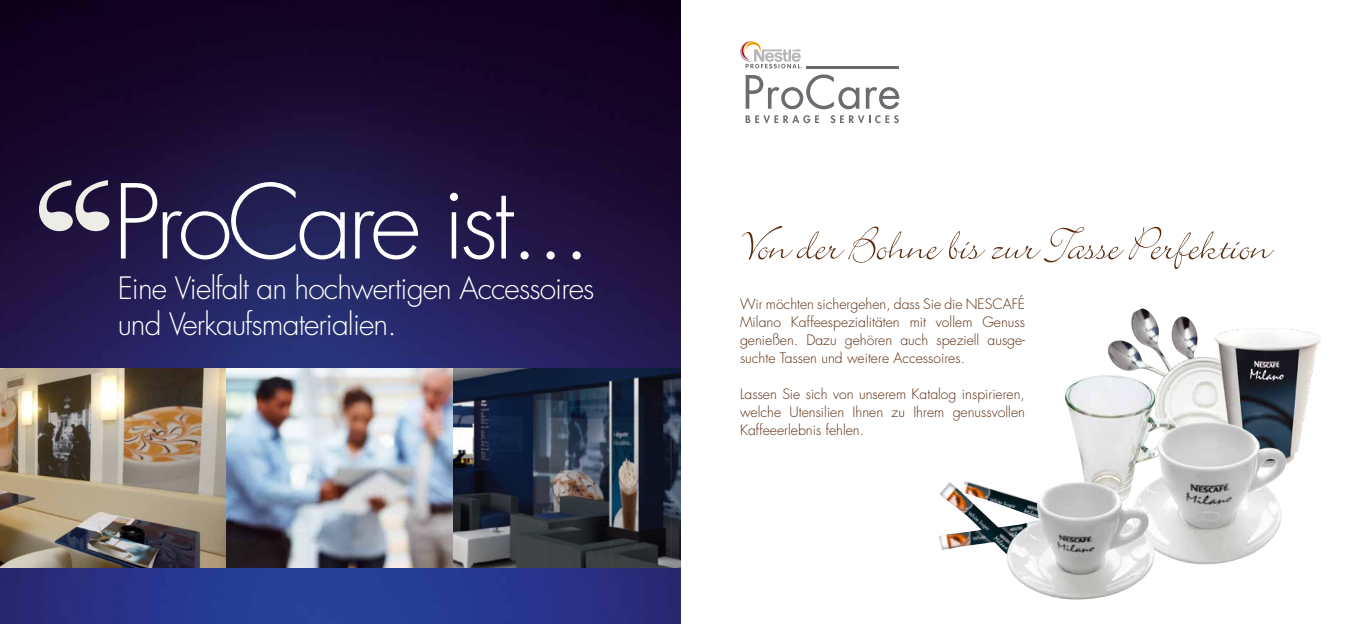
<style>
.page{position:relative;width:1361px;height:624px;background:#fff}
.page>*{position:absolute;margin:0;border:0;box-sizing:border-box;transform-origin:0 0}
.t1{font:300 100px "Futura";letter-spacing:-.05em;color:#fff}
.t2{font:51px "Bickley Script Plain";letter-spacing:-.02em;color:#592a0d}
.t3{font:300 30px/36px "Futura";letter-spacing:-.03em;color:#fff}
.t4{font:300 14px/18px "Futura";color:#592a0d;text-align:justify}
</style>
<div class="page">
<img style="left:0;top:0;width:680px;height:624px">
<img style="left:227px;top:369px;width:453px;height:198px">
<img style="left:0;top:369px;width:227px;height:198px">
<svg style="left:745px;top:74px;width:114px;height:35px"></svg>
<svg style="left:866px;top:87px;width:33px;height:22px"></svg>
<hr style="left:807px;top:66px;width:92px;height:2px;background:#6d6b70">
<svg style="left:745px;top:115px;width:74px;height:8px"></svg>
<svg style="left:830px;top:115px;width:69px;height:8px"></svg>
<svg style="left:740px;top:41px;width:62px;height:27px"></svg>
<svg style="left:39px;top:180px;width:70px;height:51px;background:#756e83"></svg>
<img style="left:939px;top:481px;width:55px;height:69px">
<svg style="left:1131px;top:314px;width:2px;height:11px"></svg>
<img style="left:1155px;top:316px;width:166px;height:39px">
<img style="left:1065px;top:376px;width:33px;height:96px">
<img style="left:1098px;top:355px;width:218px;height:210px">
<img style="left:994px;top:472px;width:205px;height:128px">
<h1 class="t1" style="left:113px;top:158px;width:481px">ProCare ist...</h1>
<h3 class="t3" style="left:118px;top:270px;width:478px">Eine Vielfalt an hochwertigen Accessoires und Verkaufsmaterialien.</h3>
<h2 class="t2" style="left:740px;top:211px;width:532px">Von der Bohne bis zur Tasse Perfektion</h2>
<p class="t4" style="left:740px;top:294px;width:286px">Wir möchten sichergehen, dass Sie die NESCAFÉ Milano Kaffeespezialitäten mit vollem Genuss genießen. Dazu gehören auch speziell ausge&shy;suchte Tassen und weitere Accessoires.</p>
<p class="t4" style="left:740px;top:384px;width:286px">Lassen Sie sich von unserem Katalog inspirieren, welche Utensilien Ihnen zu Ihrem genussvollen Kaffeeerlebnis fehlen.</p>
</div>
